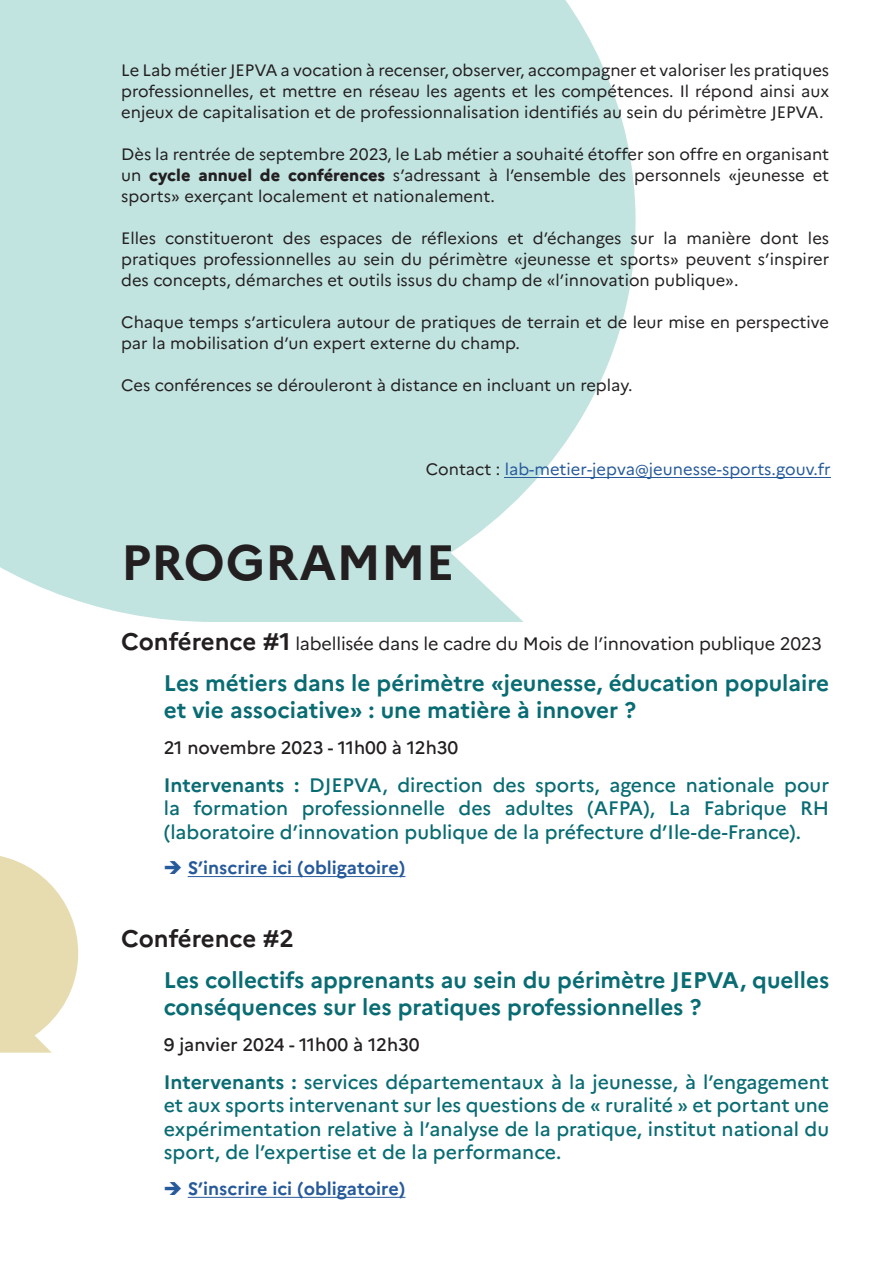
<style>
.page{position:relative;width:893px;height:1263px;background:#fff}
.page>*{position:absolute;margin:0;border:0;box-sizing:border-box;transform-origin:0 0}
.t1{font:700 49.5px "Marianne";color:#231f20}
.t2{font:700 24px "Marianne";color:#231f20}
.t3{font:700 22.5px/27px "Marianne";color:#096c73}
.t4{font:500 19.5px/23.4px "Marianne";color:#096c73;text-align:justify}
.t5{font:18px "Marianne";letter-spacing:-.01em;color:#231f20}
.t6{font:700 18px "Marianne";color:#265a9b}
.t7{font:500 18px "Marianne";color:#231f20}
.t8{font:16.5px/21px "Marianne";color:#231f20;text-align:justify}
.t9{font:16.5px "Marianne";color:#265a9b}
.s1{font-weight:800}
.s2{color:#231f20}
.s3{font-weight:700;font-size:24px}
.s4{font-weight:700}
</style>
<div class="page">
<svg style="left:0;top:0;width:636px;height:622px;background:#c7e6e3"></svg>
<svg style="left:0;top:856px;width:78px;height:197px"></svg>
<hr style="left:505px;top:477px;width:326px;height:1px;background:#265a9b">
<hr style="left:188px;top:876px;width:217px;height:1px;background:#265a9b">
<hr style="left:188px;top:1197px;width:217px;height:1px;background:#265a9b">
<p class="t8" style="left:121px;top:58px;width:710px">Le Lab métier JEPVA a vocation à recenser, observer, accompagner et valoriser les pratiques professionnelles, et mettre en réseau les agents et les compétences. Il répond ainsi aux enjeux de capitalisation et de professionnalisation identifiés au sein du périmètre JEPVA.</p>
<p class="t8" style="left:121px;top:142px;width:709px">Dès la rentrée de septembre 2023, le Lab métier a souhaité étoffer son offre en organisant un <span class="s1">cycle annuel de conférences</span> s’adressant à l’ensemble des personnels «jeunesse et sports» exerçant localement et nationalement.</p>
<p class="t8" style="left:121px;top:226px;width:709px">Elles constitueront des espaces de réflexions et d’échanges sur la manière dont les pratiques professionnelles au sein du périmètre «jeunesse et sports» peuvent s’inspirer des concepts, démarches et outils issus du champ de «l’innovation publique».</p>
<p class="t8" style="left:121px;top:310px;width:709px">Chaque temps s’articulera autour de pratiques de terrain et de leur mise en perspective par la mobilisation d’un expert externe du champ.</p>
<p class="t8" style="left:121px;top:373px;width:513px">Ces conférences se dérouleront à distance en incluant un replay.</p>
<p class="t9" style="left:426px;top:457px;width:407px"><span class="s2">Contact :</span> lab-metier-jepva@jeunesse-sports.gouv.fr</p>
<h1 class="t1" style="left:121px;top:524px;width:335px">PROGRAMME</h1>
<p class="t5" style="left:121px;top:629px;width:702px"><span class="s3">Conférence #1</span> labellisée dans le cadre du Mois de l’innovation publique 2023</p>
<h3 class="t3" style="left:164px;top:667px;width:667px">Les métiers dans le périmètre «jeunesse, éducation populaire et vie associative» : une matière à innover ?</h3>
<p class="t7" style="left:164px;top:734px;width:296px">21 novembre 2023 - 11h00 à 12h30</p>
<p class="t4" style="left:164px;top:771px;width:667px"><span class="s4">Intervenants :</span> DJEPVA, direction des sports, agence nationale pour la formation professionnelle des adultes (AFPA), La Fabrique RH (laboratoire d’innovation publique de la préfecture d’Ile-de-France).</p>
<p class="t6" style="left:164px;top:854px;width:243px">➔ S’inscrire ici (obligatoire)</p>
<h2 class="t2" style="left:121px;top:919px;width:174px">Conférence #2</h2>
<h3 class="t3" style="left:164px;top:964px;width:667px">Les collectifs apprenants au sein du périmètre JEPVA, quelles conséquences sur les pratiques professionnelles ?</h3>
<p class="t7" style="left:164px;top:1031px;width:257px">9 janvier 2024 - 11h00 à 12h30</p>
<p class="t4" style="left:164px;top:1068px;width:667px"><span class="s4">Intervenants :</span> services départementaux à la jeunesse, à l’engagement et aux sports intervenant sur les questions de « ruralité » et portant une expérimentation relative à l’analyse de la pratique, institut national du sport, de l’expertise et de la performance.</p>
<p class="t6" style="left:164px;top:1174px;width:243px">➔ S’inscrire ici (obligatoire)</p>
</div>
